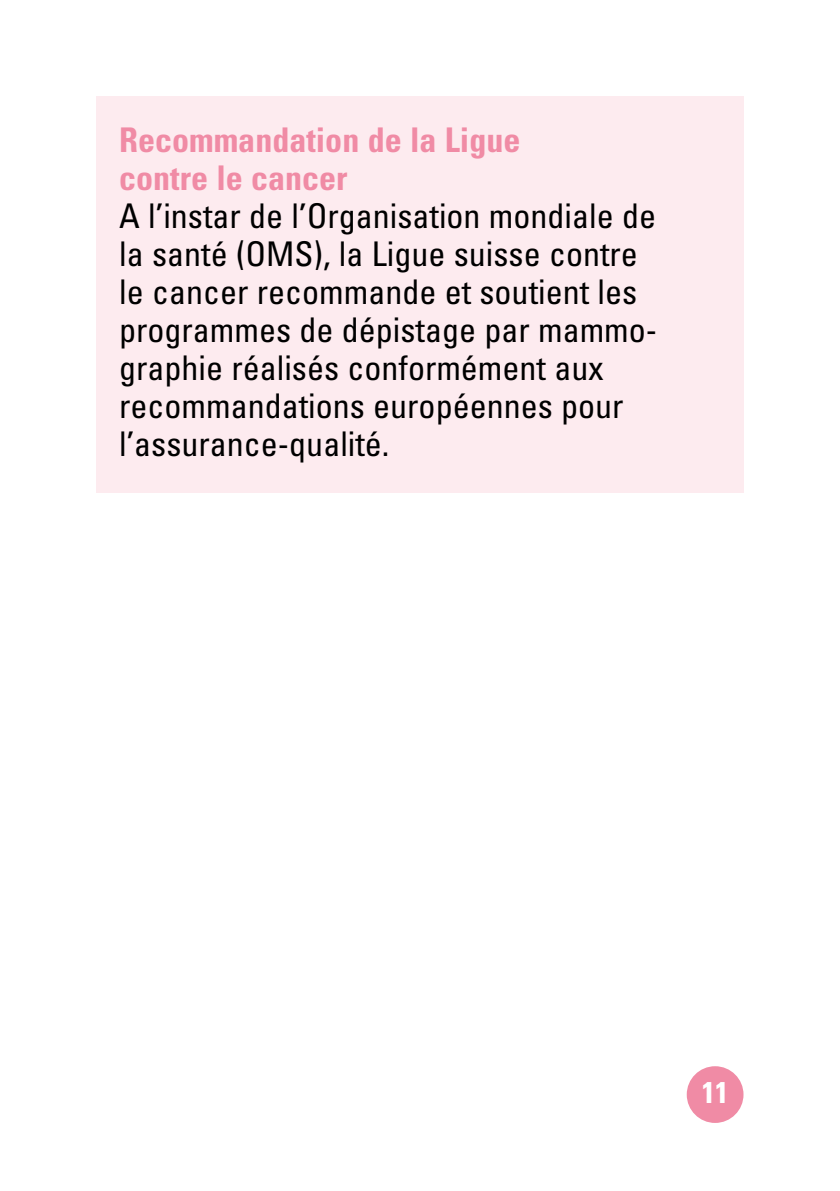
<style>
.page{position:relative;width:840px;height:1191px;background:#fff}
.page>*{position:absolute;margin:0;border:0;box-sizing:border-box;transform-origin:0 0}
.t1{font:condensed 34px/38px "Univers LT Std";color:#000}
.t2{font:700 condensed 34px/38px "Univers LT Std";color:#f08ba5}
.t3{font:700 condensed 30px "Univers LT Std";color:#fff}
</style>
<div class="page">
<div style="left:686px;top:1066px;width:57px;height:57px;background:#f08ba5;border-radius:50%"></div>
<div style="left:96px;top:96px;width:647px;height:397px;background:#fdebef"></div>
<p class="t2" style="left:119px;top:120px;width:402px">Recommandation de la Ligue contre le cancer</p>
<p class="t1" style="left:119px;top:196px;width:539px">A l’instar de l’Organisation mondiale de la santé (OMS), la Ligue suisse contre le cancer recommande et soutient les programmes de dépistage par mammo&shy;graphie réalisés conformément aux recommandations européennes pour l’assurance-qualité.</p>
<p class="t3" style="left:701px;top:1074px;width:28px">11</p>
</div>
